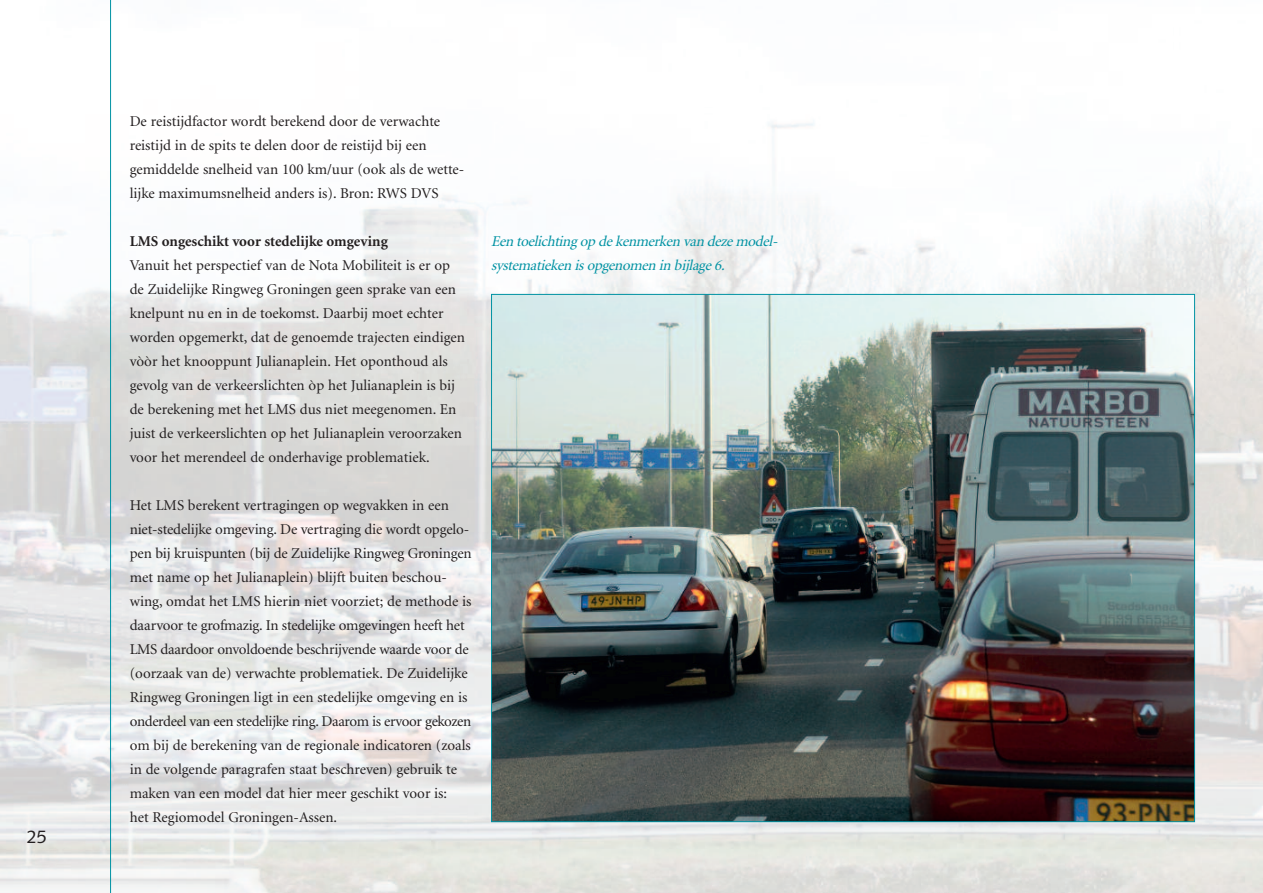
<style>
.page{position:relative;width:1263px;height:893px;background:#fff}
.page>*{position:absolute;margin:0;border:0;box-sizing:border-box;transform-origin:0 0}
.t1{font:18px "Syntax";color:#231f20}
.t2{font:15px/24px "Minion";color:#231f20}
.t3{font:italic 15px/24px "Minion";letter-spacing:-.02em;color:#0092a3}
.t4{font:700 15px "Minion";color:#231f20}
</style>
<div class="page">
<img style="left:0;top:0;width:1263px;height:893px">
<hr style="left:110px;top:0;width:1px;height:893px;background:#0092a3">
<img style="left:493px;top:296px;width:700px;height:524px">
<p class="t1" style="left:27px;top:829px;width:22px">25</p>
<p class="t2" style="left:130px;top:110px;width:336px">De reistijdfactor wordt berekend door de verwachte reistijd in de spits te delen door de reistijd bij een gemiddelde snelheid van 100 km/uur (ook als de wette&shy;lijke maximumsnelheid anders is). Bron: RWS DVS</p>
<p class="t4" style="left:130px;top:235px;width:260px">LMS ongeschikt voor stedelijke omgeving</p>
<p class="t2" style="left:130px;top:254px;width:337px">Vanuit het perspectief van de Nota Mobiliteit is er op de Zuidelijke Ringweg Groningen geen sprake van een knelpunt nu en in de toekomst. Daarbij moet echter worden opgemerkt, dat de genoemde trajecten eindigen vòòr het knooppunt Julianaplein. Het oponthoud als gevolg van de verkeerslichten òp het Julianaplein is bij de berekening met het LMS dus niet meegenomen. En juist de verkeerslichten op het Julianaplein veroorzaken voor het merendeel de onderhavige problematiek.</p>
<p class="t2" style="left:130px;top:494px;width:343px">Het LMS berekent vertragingen op wegvakken in een niet-stedelijke omgeving. De vertraging die wordt opgelo&shy;pen bij kruispunten (bij de Zuidelijke Ringweg Groningen met name op het Julianaplein) blijft buiten beschou&shy;wing, omdat het LMS hierin niet voorziet; de methode is daarvoor te grofmazig. In stedelijke omgevingen heeft het LMS daardoor onvoldoende beschrijvende waarde voor de (oorzaak van de) verwachte problematiek. De Zuidelijke Ringweg Groningen ligt in een stedelijke omgeving en is onderdeel van een stedelijke ring. Daarom is ervoor gekozen om bij de berekening van de regionale indicatoren (zoals in de volgende paragrafen staat beschreven) gebruik te maken van een model dat hier meer geschikt voor is:<br>het Regiomodel Groningen-Assen.</p>
<p class="t3" style="left:491px;top:230px;width:291px">Een toelichting op dekenmerken van dezemodel&shy;systematieken isopgenomen in bijlage6.</p>
</div>
